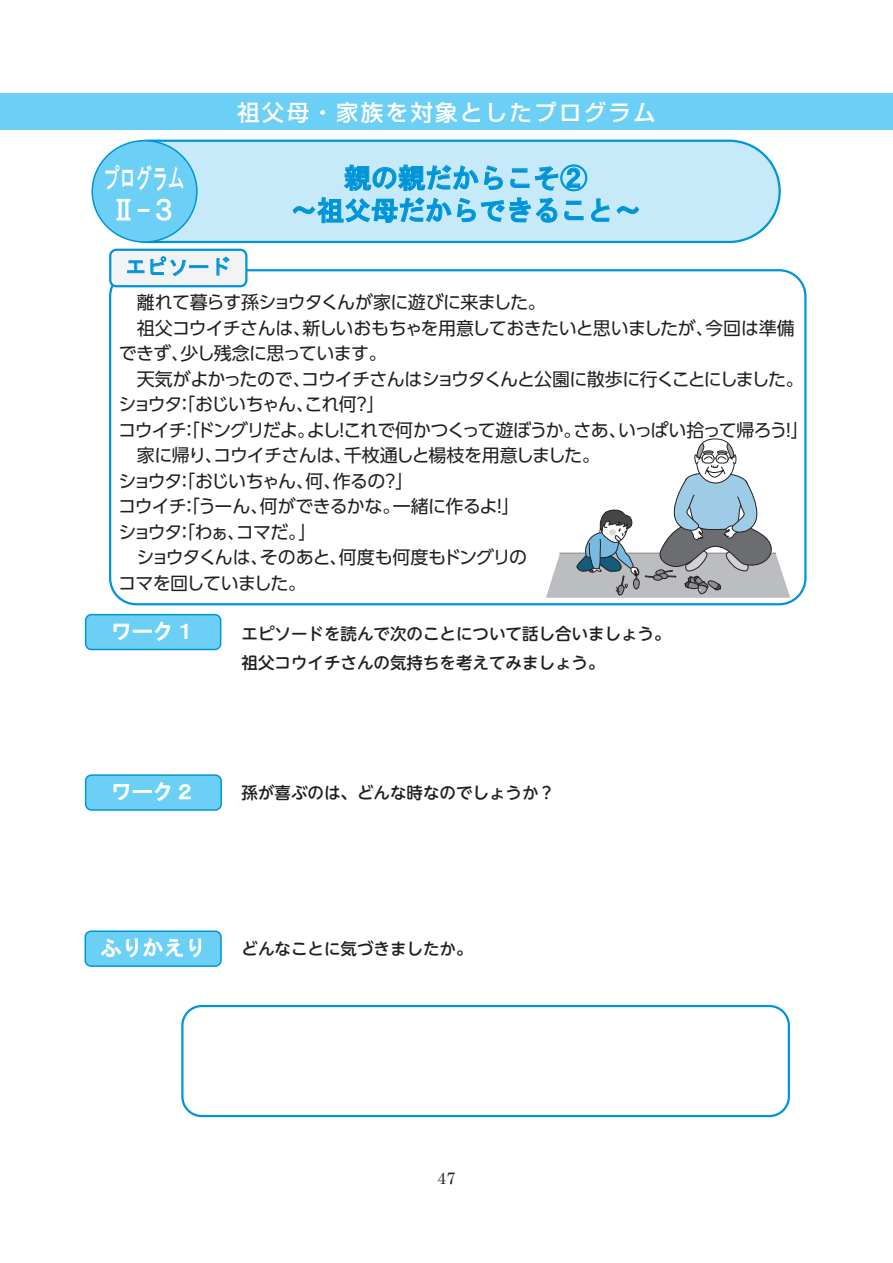
<style>
.page{position:relative;width:893px;height:1263px;background:#fff}
.page>*{position:absolute;margin:0;border:0;box-sizing:border-box;transform-origin:0 0}
.t1{font:27px/32.4px "HG Gothic E";color:#0095d9;text-align:center}
.t2{font:27px/32.4px "HG Gothic E";color:#fff;scale:.6 1}
.t3{font:24px "MS Gothic";color:#fff}
.t4{font:500 22.5px "Shin Go Pro";letter-spacing:.1em;color:#fff}
.t5{font:21px "MS Gothic";color:#fff}
.t6{font:21px "MS Gothic";color:#0095d9}
.t7{font:18px/25.5px "UD Shin Go Pro";letter-spacing:-.05em;color:#231f20}
.t8{font:500 16.5px/28.5px "UD Shin M Go Pro";color:#231f20}
.t9{font:16.5px "Century";color:#231f20}
</style>
<div class="page">
<div style="left:86px;top:615px;width:135px;height:34px;background:#6bcff6;border-radius:6px"></div>
<div style="left:85px;top:614px;width:136px;height:36px;border:2px solid #0095d9;border-radius:6px"></div>
<svg style="left:114px;top:621px;width:56px;height:20px"></svg>
<svg style="left:180px;top:623px;width:8px;height:16px"></svg>
<div style="left:86px;top:775px;width:135px;height:35px;background:#6bcff6;border-radius:6px"></div>
<div style="left:85px;top:774px;width:137px;height:37px;border:2px solid #0095d9;border-radius:6px"></div>
<svg style="left:114px;top:782px;width:56px;height:19px"></svg>
<svg style="left:179px;top:784px;width:12px;height:15px"></svg>
<div style="left:85px;top:931px;width:136px;height:35px;background:#6bcff6;border-radius:6px"></div>
<div style="left:85px;top:930px;width:137px;height:37px;border:2px solid #0095d9;border-radius:6px"></div>
<svg style="left:101px;top:938px;width:82px;height:20px"></svg>
<svg style="left:189px;top:938px;width:12px;height:20px"></svg>
<div style="left:181px;top:1005px;width:609px;height:112px;border:2px solid #0095d9;border-radius:19px"></div>
<div style="left:109px;top:269px;width:697px;height:336px;border:2px solid #0095d9;border-radius:26px"></div>
<div style="left:110px;top:250px;width:136px;height:36px;background:#f2f3f4;border-radius:6px"></div>
<div style="left:109px;top:249px;width:138px;height:38px;border:2px solid #0095d9;border-radius:6px"></div>
<svg style="left:127px;top:256px;width:59px;height:20px"></svg>
<div style="left:189px;top:265px;width:19px;height:3px;border:1px solid #0095d9"></div>
<svg style="left:216px;top:256px;width:14px;height:20px"></svg>
<div style="left:98px;top:141px;width:682px;height:101px;background:#c6eafa;border-radius:51px"></div>
<div style="left:97px;top:140px;width:684px;height:103px;border:2px solid #0095d9;border-radius:51px"></div>
<div style="left:92px;top:141px;width:105px;height:101px;background:#6bcff6;border-radius:50%"></div>
<div style="left:91px;top:140px;width:107px;height:103px;border:2px solid #0095d9;border-radius:50%"></div>
<svg style="left:344px;top:165px;width:134px;height:26px"></svg>
<svg style="left:484px;top:166px;width:19px;height:24px"></svg>
<svg style="left:510px;top:168px;width:19px;height:20px"></svg>
<svg style="left:535px;top:165px;width:52px;height:26px"></svg>
<svg style="left:293px;top:197px;width:158px;height:26px"></svg>
<svg style="left:457px;top:198px;width:100px;height:24px"></svg>
<svg style="left:564px;top:201px;width:19px;height:19px"></svg>
<svg style="left:591px;top:199px;width:18px;height:22px"></svg>
<svg style="left:617px;top:206px;width:22px;height:8px"></svg>
<svg style="left:546px;top:439px;width:244px;height:162px"></svg>
<div style="left:0;top:94px;width:893px;height:36px;background:#6bcff6"></div>
<h2 class="t3" style="left:245px;top:99px;width:410px">祖父母・家族を対象としたプログラム</h2>
<p class="t4" style="left:237px;top:94px;width:420px">祖父母・家族を対象としたプログラム</p>
<h1 class="t2" style="left:103px;top:162px;width:136px">プログラム<br>Ⅱ-３</h1>
<p class="t6" style="left:125px;top:256px;width:106px">エピソード</p>
<h1 class="t1" style="left:290px;top:162px;width:353px">親の親だからこそ②<br>～祖父母だからできること～</h1>
<p class="t7" style="left:118px;top:289px;width:692px">　離れて暮らす孫ショウタくんが家に遊びに来ました。<br>　祖父コウイチさんは、新しいおもちゃを用意しておきたいと思いましたが、今回は準備できず、少し残念に思っています。<br>　天気がよかったので、コウイチさんはショウタくんと公園に散歩に行くことにしました。ショウタ：「おじいちゃん、これ何？」<br>コウイチ：「ドングリだよ。よし！これで何かつくって遊ぼうか。さあ、いっぱい拾って帰ろう！」　家に帰り、コウイチさんは、千枚通しと楊枝を用意しました。<br>ショウタ：「おじいちゃん、何、作るの？」<br>コウイチ：「うーん、何ができるかな。一緒に作るよ！」<br>ショウタ：「わぁ、コマだ。」<br>　ショウタくんは、そのあと、何度も何度もドングリの<br>コマを回していました。</p>
<p class="t8" style="left:242px;top:619px;width:431px">エピソードを読んで次のことについて話し合いましょう。祖父コウイチさんの気持ちを考えてみましょう。</p>
<p class="t5" style="left:111px;top:621px;width:86px">ワーク１</p>
<p class="t5" style="left:111px;top:781px;width:86px">ワーク２</p>
<p class="t8" style="left:242px;top:778px;width:315px">孫が喜ぶのは、どんな時なのでしょうか？</p>
<p class="t5" style="left:100px;top:937px;width:107px">ふりかえり</p>
<p class="t8" style="left:242px;top:934px;width:233px">どんなことに気づきましたか。</p>
<p class="t9" style="left:437px;top:1164px;width:20px">47</p>
</div>
